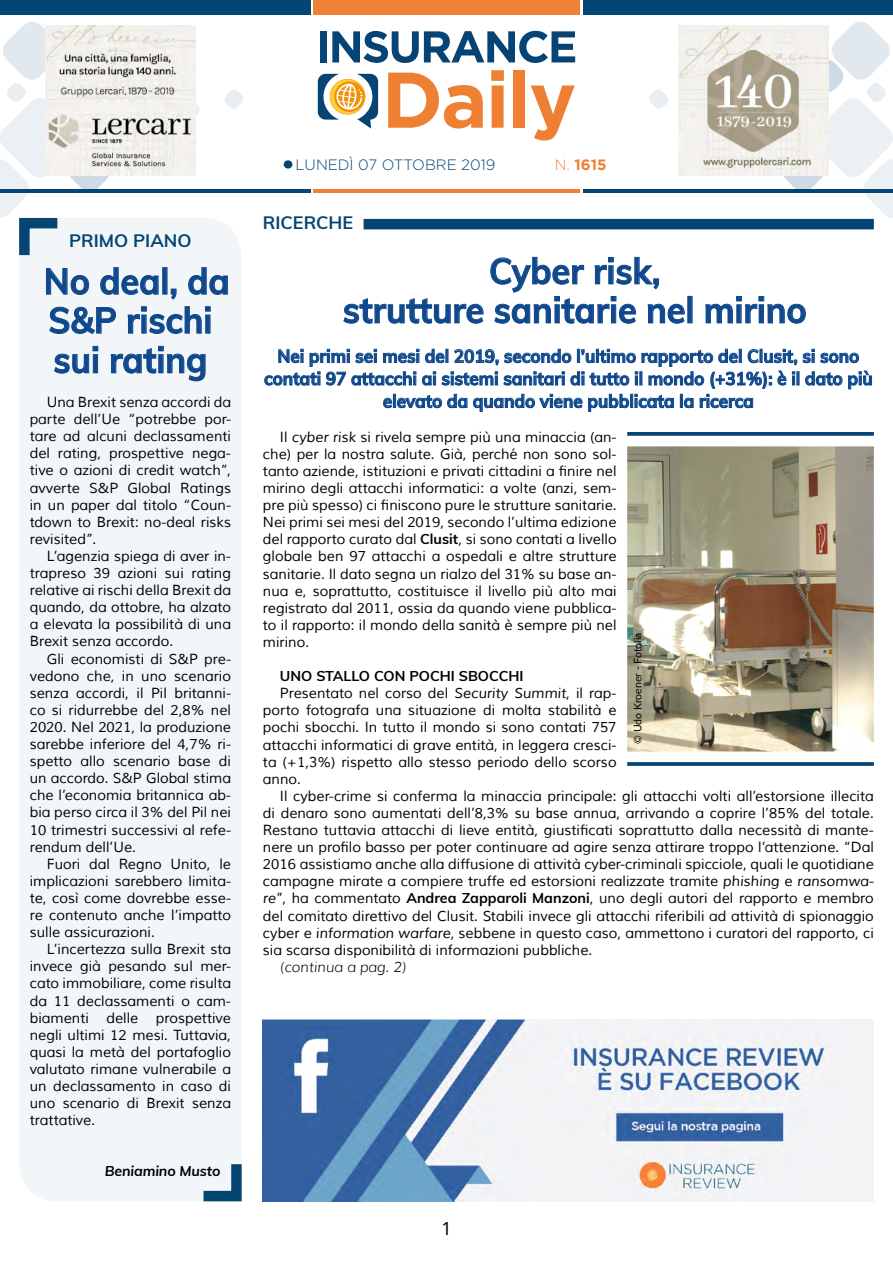
<style>
.page{position:relative;width:893px;height:1263px;background:#fff}
.page>*{position:absolute;margin:0;border:0;box-sizing:border-box;transform-origin:0 0}
.t1{font:700 36px/39.3px "Muli";color:#0f488c;text-align:center;scale:.95 1}
.t2{font:700 18px/22.5px "Muli";color:#0f488c;text-align:center;scale:.95 1}
.t3{font:700 18px "Muli";color:#054573}
.t4{font:18px "Noto Sans";color:#000}
.t5{font:300 15px "Gotham";color:#054573}
.t6{font:700 15px "Gotham";color:#f08033}
.t7{font:14.25px/17.1px "Muli";color:#000;text-align:justify}
.t8{font:700 14.25px "Muli";color:#000}
.t9{font:italic 300 14.25px "Muli";color:#000}
.t10{font:italic 700 14.25px "Muli";letter-spacing:-.01em;color:#000}
.t11{font:10.5px "Lato";color:#000}
.s1{font-weight:300}
.s2{font-style:italic}
.s3{font-weight:700}
</style>
<div class="page">
<div style="left:0;top:0;width:310px;height:15px;background:#054573"></div>
<div style="left:313px;top:0;width:266px;height:15px;background:#f08033"></div>
<hr style="left:0;top:189px;width:310px;height:3px;background:#054573">
<hr style="left:313px;top:189px;width:266px;height:3px;background:#f08033">
<div style="left:284px;top:160px;width:8px;height:9px;background:#054573;border-radius:50%"></div>
<svg style="left:649px;top:90px;width:19px;height:19px"></svg>
<svg style="left:691px;top:21px;width:202px;height:198px"></svg>
<svg style="left:318px;top:74px;width:60px;height:55px"></svg>
<svg style="left:388px;top:73px;width:95px;height:56px"></svg>
<svg style="left:491px;top:70px;width:13px;height:58px"></svg>
<div style="left:513px;top:70px;width:12px;height:58px;background:#ef7f32"></div>
<svg style="left:531px;top:85px;width:44px;height:56px"></svg>
<div style="left:320px;top:31px;width:6px;height:31px;background:#054474"></div>
<svg style="left:332px;top:31px;width:243px;height:32px"></svg>
<hr style="left:583px;top:189px;width:310px;height:3px;background:#054573">
<div style="left:583px;top:0;width:310px;height:15px;background:#054573"></div>
<img style="left:678px;top:26px;width:150px;height:150px">
<div style="left:19px;top:218px;width:223px;height:983px;background:#f3f6f8;border-radius:38px"></div>
<svg style="left:203px;top:1164px;width:39px;height:38px"></svg>
<svg style="left:343px;top:298px;width:141px;height:26px"></svg>
<svg style="left:490px;top:257px;width:195px;height:67px"></svg>
<svg style="left:705px;top:296px;width:101px;height:28px"></svg>
<svg style="left:264px;top:349px;width:608px;height:63px"></svg>
<div style="left:364px;top:219px;width:510px;height:10px;background:#054573"></div>
<svg style="left:0;top:21px;width:246px;height:279px"></svg>
<svg style="left:49px;top:306px;width:67px;height:28px"></svg>
<svg style="left:127px;top:306px;width:84px;height:28px"></svg>
<svg style="left:54px;top:346px;width:44px;height:28px"></svg>
<svg style="left:110px;top:346px;width:96px;height:36px"></svg>
<svg style="left:627px;top:432px;width:247px;height:4px"></svg>
<svg style="left:627px;top:762px;width:247px;height:4px"></svg>
<img style="left:627px;top:446px;width:247px;height:305px">
<img style="left:263px;top:1020px;width:611px;height:181px">
<p class="t3" style="left:69px;top:227px;width:124px">PRIMO PIANO</p>
<h1 class="t1" style="left:44px;top:260px;width:197px;text-align:left">No deal, da<br>S&amp;P rischi sui rating</h1>
<p class="t7" style="left:30px;top:394px;width:203px;text-indent:17px">Una Brexit senza accordi da parte dell’Ue “potrebbe por&shy;tare ad alcuni declassamenti del rating, prospettive nega&shy;tive o azioni di credit watch”, avverte S&amp;P Global Ratings in un paper dal titolo “Coun&shy;tdown to Brexit: no-deal risks revisited”.</p>
<p class="t7" style="left:30px;top:548px;width:203px;text-indent:17px">L’agenzia spiega di aver in&shy;trapreso 39 azioni sui rating relative ai rischi della Brexit da quando, da ottobre, ha alzato a elevata la possibilità di una Brexit senza accordo.</p>
<p class="t7" style="left:30px;top:650px;width:203px;text-indent:17px">Gli economisti di S&amp;P pre&shy;vedono che, in uno scenario senza accordi, il Pil britanni&shy;co si ridurrebbe del 2,8% nel 2020. Nel 2021, la produzione sarebbe inferiore del 4,7% ri&shy;spetto allo scenario base di un accordo. S&amp;P Global stima che l’economia britannica ab&shy;bia perso circa il 3% del Pil nei 10 trimestri successivi al refe&shy;rendum dell’Ue.</p>
<p class="t7" style="left:30px;top:855px;width:203px;text-indent:17px">Fuori dal Regno Unito, le implicazioni sarebbero limita&shy;te, così come dovrebbe esse&shy;re contenuto anche l’impatto sulle assicurazioni.</p>
<p class="t7" style="left:30px;top:941px;width:203px;text-indent:17px">L’incertezza sulla Brexit sta invece già pesando sul mer&shy;cato immobiliare, come risulta da 11 declassamenti o cam&shy;biamenti delle prospettive negli ultimi 12 mesi. Tuttavia, quasi la metà del portafoglio valutato rimane vulnerabile a un declassamento in caso di uno scenario di Brexit senza trattative.</p>
<p class="t10" style="left:105px;top:1161px;width:117px">Beniamino Musto</p>
<p class="t5" style="left:296px;top:157px;width:201px">LUNEDÌ 07 OTTOBRE 2019</p>
<p class="t6" style="left:555px;top:156px;width:53px"><span class="s1">N.</span> 1615</p>
<p class="t3" style="left:263px;top:210px;width:92px">RICERCHE</p>
<h1 class="t1" style="left:343px;top:250px;width:490px">Cyber risk,<br>strutture sanitarie nel mirino</h1>
<p class="t2" style="left:264px;top:344px;width:642px">Nei primi sei mesi del 2019, secondo l’ultimo rapporto del Clusit, si sono contati 97 attacchi ai sistemi sanitari di tutto il mondo (+31%): è il dato più elevato da quando viene pubblicata la ricerca</p>
<p class="t7" style="left:263px;top:428px;width:355px;text-indent:17px">Il <span class="s2">cyber risk</span> si rivela sempre più una minaccia (an&shy;che) per la nostra salute. Già, perché non sono sol&shy;tanto aziende, istituzioni e privati cittadini a finire nel mirino degli attacchi informatici: a volte (anzi, sem&shy;pre più spesso) ci finiscono pure le strutture sanitarie.<br>Nei primi sei mesi del 2019, secondo l’ultima edizione del rapporto curato dal <span class="s3">Clusit</span>, si sono contati a livello globale ben 97 attacchi a ospedali e altre strutture sanitarie. Il dato segna un rialzo del 31% su base an&shy;nua e, soprattutto, costituisce il livello più alto mai registrato dal 2011, ossia da quando viene pubblica&shy;to il rapporto: il mondo della sanità è sempre più nel mirino.</p>
<p class="t8" style="left:280px;top:666px;width:245px">UNO STALLO CON POCHI SBOCCHI</p>
<p class="t7" style="left:280px;top:685px;width:338px">Presentato nel corso del <span class="s2">Security Summit</span>, il rap-</p>
<p class="t7" style="left:263px;top:702px;width:355px">porto fotografa una situazione di molta stabilità e</p>
<p class="t7" style="left:263px;top:719px;width:355px">pochi sbocchi. In tutto il mondo si sono contati 757</p>
<p class="t7" style="left:263px;top:736px;width:355px">attacchi informatici di grave entità, in leggera cresci-</p>
<p class="t7" style="left:263px;top:753px;width:355px">ta (+1,3%) rispetto allo stesso periodo dello scorso</p>
<p class="t7" style="left:263px;top:770px;width:39px">anno.</p>
<p class="t7" style="left:280px;top:788px;width:595px">Il cyber-crime si conferma la minaccia principale: gli attacchi volti all’estorsione illecita</p>
<p class="t7" style="left:263px;top:805px;width:612px">di denaro sono aumentati dell’8,3% su base annua, arrivando a coprire l’85% del totale.</p>
<p class="t7" style="left:263px;top:822px;width:612px">Restano tuttavia attacchi di lieve entità, giustificati soprattutto dalla necessità di mante-</p>
<p class="t7" style="left:263px;top:839px;width:612px">nere un profilo basso per poter continuare ad agire senza attirare troppo l’attenzione. “Dal</p>
<p class="t7" style="left:263px;top:856px;width:612px">2016 assistiamo anche alla diffusione di attività cyber-criminali spicciole, quali le quotidiane</p>
<p class="t7" style="left:263px;top:873px;width:612px">campagne mirate a compiere truffe ed estorsioni realizzate tramite <span class="s2">phishing</span> e <span class="s2">ransomwa-</span></p>
<p class="t7" style="left:263px;top:890px;width:612px"><span class="s2">re</span>”, ha commentato <span class="s3">Andrea Zapparoli Manzoni</span>, uno degli autori del rapporto e membro</p>
<p class="t7" style="left:263px;top:907px;width:612px">del comitato direttivo del Clusit. Stabili invece gli attacchi riferibili ad attività di spionaggio</p>
<p class="t7" style="left:263px;top:924px;width:612px">cyber e <span class="s2">information warfare</span>, sebbene in questo caso, ammettono i curatori del rapporto, ci</p>
<p class="t7" style="left:263px;top:941px;width:331px">sia scarsa disponibilità di informazioni pubbliche.</p>
<p class="t9" style="left:280px;top:958px;width:128px">(continua a pag. 2)</p>
<p class="t11" style="left:630px;top:743px;width:113px;rotate:-90deg">© Udo Kroener - Fotolia</p>
<p class="t4" style="left:441px;top:1216px;width:12px">1</p>
</div>
